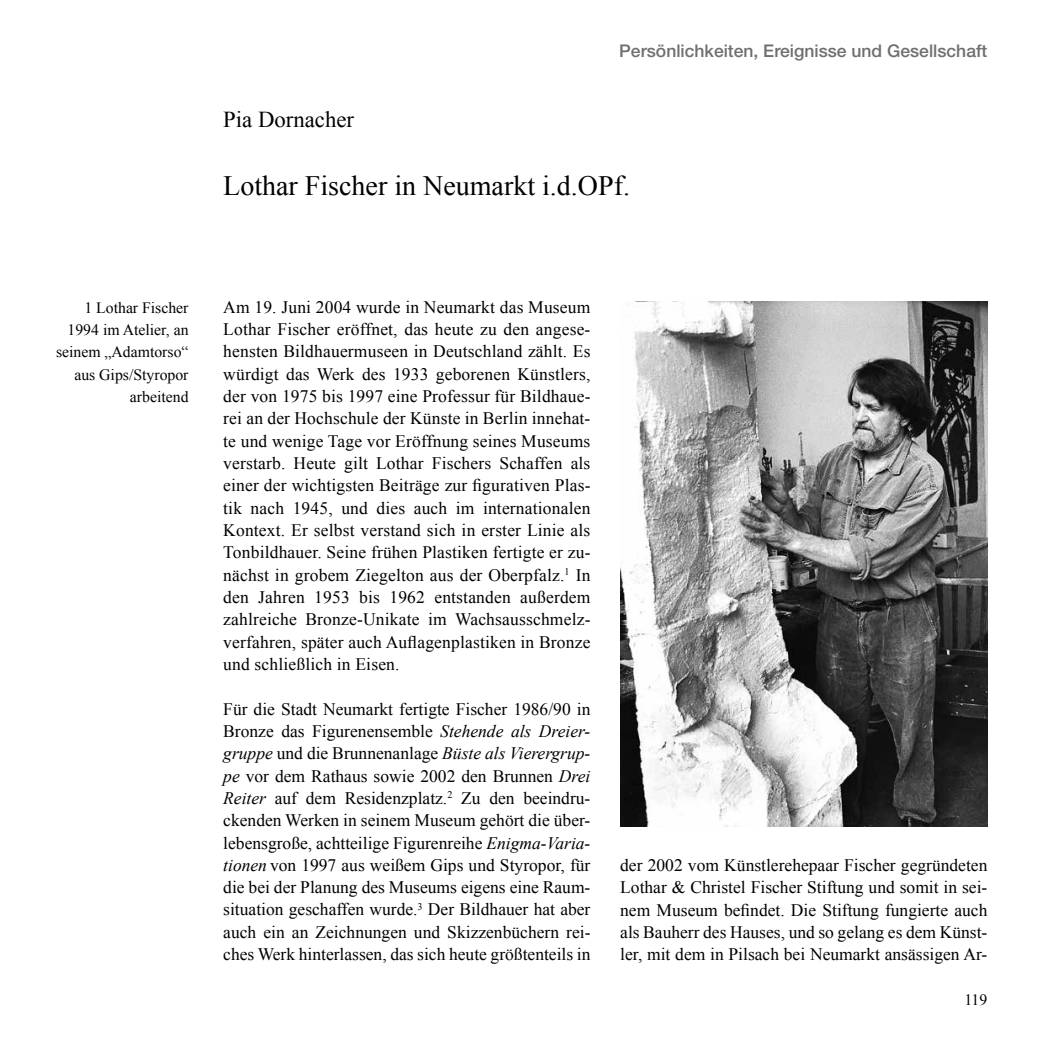
<style>
.page{position:relative;width:1042px;height:1042px;background:#fff}
.page>*{position:absolute;margin:0;border:0;box-sizing:border-box;transform-origin:0 0}
.t1{font:28px "Times New Roman";color:#000}
.t2{font:22.75px "Times New Roman";color:#000}
.t3{font:17.5px/22.4px "Times New Roman";color:#000;text-align:justify}
.t4{font:500 17.5px "Helvetica Neue";color:#706f6f}
.t5{font:15.75px/22.4px "Times New Roman";color:#000;text-align:right}
.s1{font-style:italic}
</style>
<div class="page">
<img style="left:620px;top:301px;width:367px;height:525px">
<h2 class="t2" style="left:223px;top:104px;width:132px">Pia Dornacher</h2>
<p class="t4" style="left:619px;top:40px;width:370px">Persönlichkeiten, Ereignisse und Gesellschaft</p>
<h1 class="t1" style="left:223px;top:166px;width:408px">Lothar Fischer in Neumarkt i.d.OPf.</h1>
<p class="t5" style="left:56px;top:296px;width:134px">1 Lothar Fischer<br>1994 im Atelier, an seinem „Adamtorso“ aus Gips/Styropor arbeitend</p>
<p class="t3" style="left:223px;top:295px;width:369px">Am 19. Juni 2004 wurde in Neumarkt das Museum Lothar Fischer eröffnet, das heute zu den angese&shy;hensten Bildhauermuseen in Deutschland zählt. Es würdigt das Werk des 1933 geborenen Künstlers, der von 1975 bis 1997 eine Professur für Bildhaue&shy;rei an der Hochschule der Künste in Berlin innehat&shy;te und wenige Tage vor Eröffnung seines Museums verstarb. Heute gilt Lothar Fischers Schaffen als einer der wichtigsten Beiträge zur figurativen Plas&shy;tik nach 1945, und dies auch im internationalen Kontext. Er selbst verstand sich in erster Linie als Tonbildhauer. Seine frühen Plastiken fertigte er zu&shy;nächst in grobem Ziegelton aus der Oberpfalz.<sup>1</sup> In den Jahren 1953 bis 1962 entstanden außerdem zahlreiche Bronze-Unikate im Wachsausschmelz&shy;verfahren, später auch Auflagenplastiken in Bronze und schließlich in Eisen.</p>
<p class="t3" style="left:223px;top:697px;width:369px">Für die Stadt Neumarkt fertigte Fischer 1986/90 in Bronze das Figurenensemble <span class="s1">Stehende als Dreier&shy;gruppe</span> und die Brunnenanlage <span class="s1">Büste als Vierergrup&shy;pe</span> vor dem Rathaus sowie 2002 den Brunnen <span class="s1">Drei Reiter</span> auf dem Residenzplatz.<sup>2</sup> Zu den beeindru&shy;ckenden Werken in seinem Museum gehört die über&shy;lebensgroße, achtteilige Figurenreihe <span class="s1">Enigma-Varia&shy;tionen</span> von 1997 aus weißem Gips und Styropor, für die bei der Planung des Museums eigens eine Raum&shy;situation geschaffen wurde.<sup>3</sup> Der Bildhauer hat aber auch ein an Zeichnungen und Skizzenbüchern rei&shy;ches Werk hinterlassen, das sich heute größtenteils in</p>
<p class="t3" style="left:620px;top:853px;width:369px">der 2002 vom Künstlerehepaar Fischer gegründeten Lothar &amp; Christel Fischer Stiftung und somit in sei&shy;nem Museum befindet. Die Stiftung fungierte auch als Bauherr des Hauses, und so gelang es dem Künst&shy;ler, mit dem in Pilsach bei Neumarkt ansässigen Ar-</p>
<p class="t5" style="left:964px;top:988px;width:25px">119</p>
</div>
